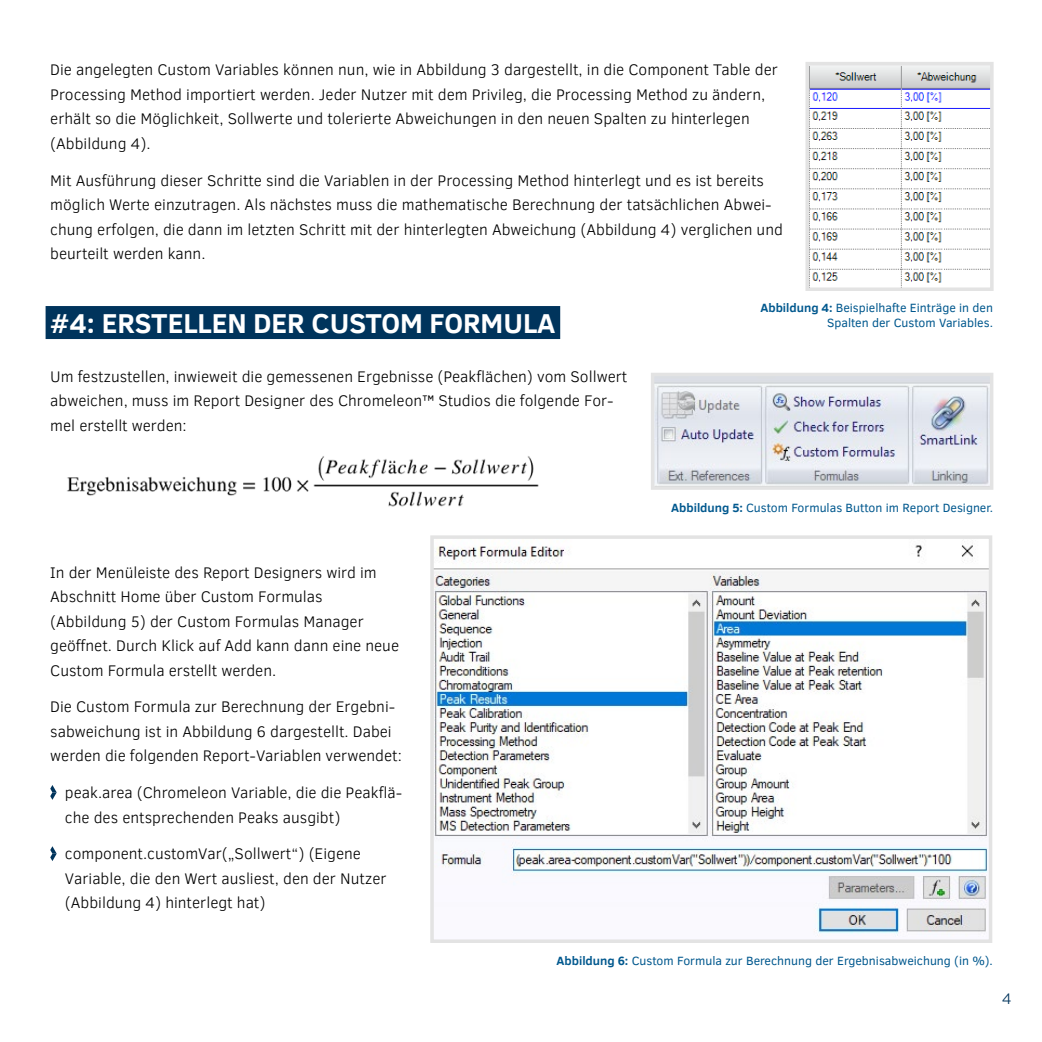
<style>
.page{position:relative;width:1042px;height:1042px;background:#fff}
.page>*{position:absolute;margin:0;border:0;box-sizing:border-box;transform-origin:0 0}
.t1{font:700 28px "Clear Sans";color:#fff}
.t2{font:300 15.75px/24.5px "Clear Sans";color:#000}
.t3{font:300 15.75px "Clear Sans";color:#00345c}
.t4{font:12.25px/14.7px "Clear Sans";color:#00588e;text-align:right}
.s1{font-weight:700}
</style>
<div class="page">
<div style="left:46px;top:306px;width:514px;height:33px;background:#00345c"></div>
<img style="left:67px;top:456px;width:472px;height:51px">
<svg style="left:50px;top:785px;width:7px;height:15px"></svg>
<svg style="left:50px;top:846px;width:7px;height:15px"></svg>
<svg style="left:651px;top:373px;width:343px;height:117px;background:#d9dce4"></svg>
<svg style="left:805px;top:62px;width:189px;height:229px"></svg>
<svg style="left:430px;top:535px;width:562px;height:408px"></svg>
<p class="t2" style="left:50px;top:58px;width:729px">Die angelegten Custom Variables können nun, wie in Abbildung 3 dargestellt, in die Component Table der Processing Method importiert werden. Jeder Nutzer mit dem Privileg, die Processing Method zu ändern, erhält so die Möglichkeit, Sollwerte und tolerierte Abweichungen in den neuen Spalten zu hinterlegen (Abbildung 4).</p>
<p class="t2" style="left:50px;top:168px;width:734px">Mit Ausführung dieser Schritte sind die Variablen in der Processing Method hinterlegt und es ist bereits möglich Werte einzutragen. Als nächstes muss die mathematische Berechnung der tatsächlichen Abwei&shy;chung erfolgen, die dann im letzten Schritt mit der hinterlegten Abweichung (Abbildung 4) verglichen und beurteilt werden kann.</p>
<h1 class="t1" style="left:50px;top:302px;width:507px">#4: ERSTELLEN DER CUSTOM FORMULA</h1>
<p class="t2" style="left:50px;top:364px;width:579px">Um festzustellen, inwieweit die gemessenen Ergebnisse (Peakflächen) vom Sollwert abweichen, muss im Report Designer des Chromeleon™ Studios die folgende For&shy;mel erstellt werden:</p>
<p class="t4" style="left:760px;top:301px;width:234px"><span class="s1">Abbildung 4:</span> Beispielhafte Einträge in den<br>Spalten der Custom Variables.</p>
<p class="t2" style="left:50px;top:560px;width:350px">In der Menüleiste des Report Designers wird im Abschnitt Home über Custom Formulas (Abbildung 5) der Custom Formulas Manager geöffnet. Durch Klick auf Add kann dann eine neue Custom Formula erstellt werden.</p>
<p class="t2" style="left:50px;top:695px;width:353px">Die Custom Formula zur Berechnung der Ergebni&shy;sabweichung ist in Abbildung 6 dargestellt. Dabei werden die folgenden Report-Variablen verwendet:</p>
<p class="t2" style="left:65px;top:780px;width:339px">peak.area (Chromeleon Variable, die die Peakflä&shy;che des entsprechenden Peaks ausgibt)</p>
<p class="t2" style="left:65px;top:842px;width:323px">component.customVar(„Sollwert“) (Eigene<br>Variable, die den Wert ausliest, den der Nutzer (Abbildung 4) hinterlegt hat)</p>
<p class="t4" style="left:671px;top:500px;width:323px"><span class="s1">Abbildung 5:</span> Custom Formulas Button im Report Designer.</p>
<p class="t4" style="left:556px;top:954px;width:438px"><span class="s1">Abbildung 6:</span> Custom Formula zur Berechnung der Ergebnisabweichung (in %).</p>
<p class="t3" style="left:1002px;top:988px;width:11px">4</p>
</div>
